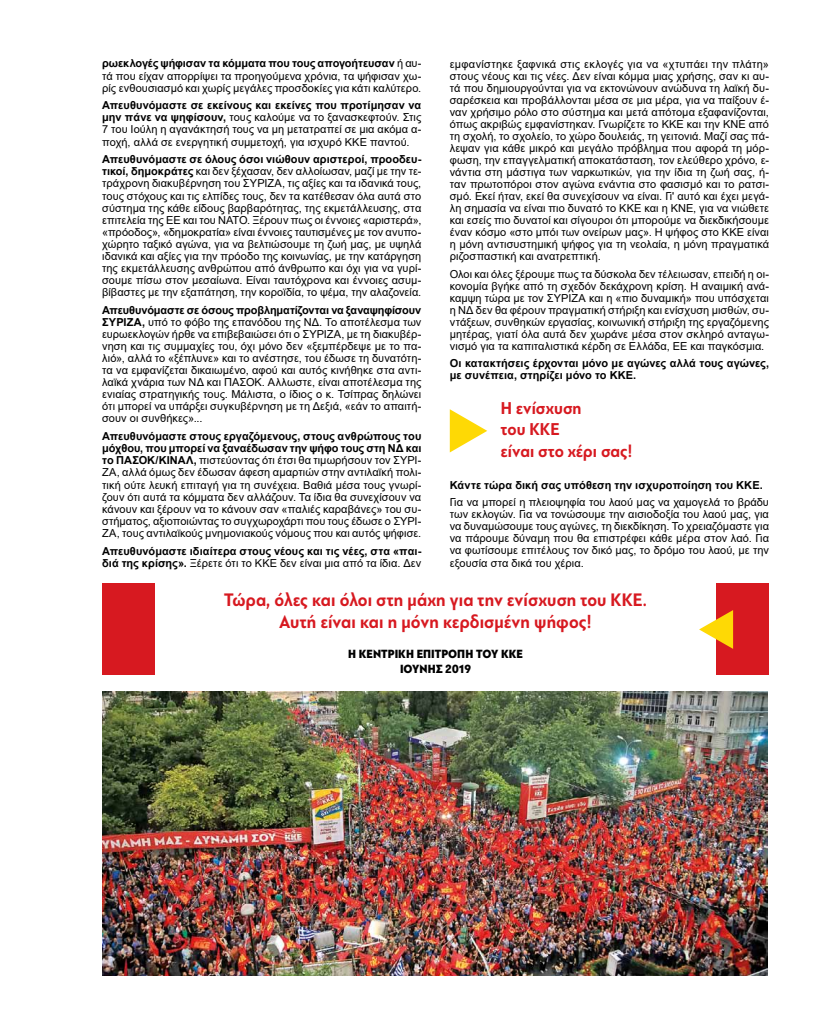
<style>
.page{position:relative;width:823px;height:1021px;background:#fff}
.page>*{position:absolute;margin:0;border:0;box-sizing:border-box;transform-origin:0 0}
.t1{font:700 19px/22.5px "PF Bague Sans Pro";letter-spacing:.005em;color:#d71920;text-align:center;scale:.9 1}
.t2{font:700 18px/21.6px "PF Bague Sans Pro";letter-spacing:.005em;color:#d71920;scale:.9 1}
.t3{font:900 12.5px/15px "PF Bague Sans Pro";letter-spacing:.005em;color:#000;text-align:center;scale:.9 1}
.t4{font:11px/12.1px "Arial";letter-spacing:.005em;color:#000;text-align:justify}
.t5{font:700 11px/12.1px "Arial";letter-spacing:.005em;color:#000}
.s1{font-weight:700}
.s2{font-weight:400}
</style>
<div class="page">
<img style="left:102px;top:692px;width:665px;height:283px">
<div style="left:102px;top:583px;width:53px;height:91px;background:#d71920"></div>
<div style="left:715px;top:583px;width:53px;height:92px;background:#d71920"></div>
<svg style="left:699px;top:610px;width:33px;height:39px"></svg>
<svg style="left:449px;top:409px;width:38px;height:43px"></svg>
<p class="t4" style="left:102px;top:57px;width:320px"><span class="s1">ρωεκλογές ψήφισαν τα κόμματα που τους απογοήτευσαν</span> ή αυ&shy;τά που είχαν απορρίψει τα προηγούμενα χρόνια, τα ψήφισαν χω&shy;ρίς ενθουσιασμό και χωρίς μεγάλες προσδοκίες για κάτι καλύτερο.</p>
<p class="t4" style="left:102px;top:99px;width:320px"><span class="s1">Απευθυνόμαστε σε εκείνους και εκείνες που προτίμησαν να μην πάνε να ψηφίσουν,</span> τους καλούμε να το ξανασκεφτούν. Στις 7 του Ιούλη η αγανάκτησή τους να μη μετατραπεί σε μια ακόμα α&shy;ποχή, αλλά σε ενεργητική συμμετοχή, για ισχυρό ΚΚΕ παντού.</p>
<p class="t4" style="left:102px;top:153px;width:320px"><span class="s1">Απευθυνόμαστε σε όλους όσοι νιώθουν αριστεροί, προοδευ&shy;τικοί, δημοκράτες</span> και δεν ξέχασαν, δεν αλλοίωσαν, μαζί με την τε&shy;τράχρονη διακυβέρνηση του ΣΥΡΙΖΑ, τις αξίες και τα ιδανικά τους, τους στόχους και τις ελπίδες τους, δεν τα κατέθεσαν όλα αυτά στο σύστημα της κάθε είδους βαρβαρότητας, της εκμετάλλευσης, στα επιτελεία της ΕΕ και του ΝΑΤΟ. Ξέρουν πως οι έννοιες «αριστερά», «πρόοδος», «δημοκρατία» είναι έννοιες ταυτισμένες με τον ανυπο&shy;χώρητο ταξικό αγώνα, για να βελτιώσουμε τη ζωή μας, με υψηλά ιδανικά και αξίες για την πρόοδο της κοινωνίας, με την κατάργηση της εκμετάλλευσης ανθρώπου από άνθρωπο και όχι για να γυρί&shy;σουμε πίσω στον μεσαίωνα. Είναι ταυτόχρονα και έννοιες ασυμ&shy;βίβαστες με την εξαπάτηση, την κοροϊδία, το ψέμα, την αλαζονεία.</p>
<p class="t4" style="left:102px;top:304px;width:320px"><span class="s1">Απευθυνόμαστε σε όσους προβληματίζονται να ξαναψηφίσουν ΣΥΡΙΖΑ,</span> υπό το φόβο της επανόδου της ΝΔ. Το αποτέλεσμα των ευρωεκλογών ήρθε να επιβεβαιώσει ότι ο ΣΥΡΙΖΑ, με τη διακυβέρ&shy;νηση και τις συμμαχίες του, όχι μόνο δεν «ξεμπέρδεψε με το πα&shy;λιό», αλλά το «ξέπλυνε» και το ανέστησε, του έδωσε τη δυνατότη&shy;τα να εμφανίζεται δικαιωμένο, αφού και αυτός κινήθηκε στα αντι&shy;λαϊκά χνάρια των ΝΔ και ΠΑΣΟΚ. Αλλωστε, είναι αποτέλεσμα της ενιαίας στρατηγικής τους. Μάλιστα, ο ίδιος ο κ. Τσίπρας δηλώνει ότι μπορεί να υπάρξει συγκυβέρνηση με τη Δεξιά, «εάν το απαιτή&shy;σουν οι συνθήκες»...</p>
<p class="t4" style="left:102px;top:430px;width:320px"><span class="s1">Απευθυνόμαστε στους εργαζόμενους, στους ανθρώπους του μόχθου, που μπορεί να ξαναέδωσαν την ψήφο τους στη ΝΔ και το ΠΑΣΟΚ/ΚΙΝΑΛ,</span> πιστεύοντας ότι έτσι θα τιμωρήσουν τον ΣΥΡΙ-ΖΑ, αλλά όμως δεν έδωσαν άφεση αμαρτιών στην αντιλαϊκή πολι&shy;τική ούτε λευκή επιταγή για τη συνέχεια. Βαθιά μέσα τους γνωρί&shy;ζουν ότι αυτά τα κόμματα δεν αλλάζουν. Τα ίδια θα συνεχίσουν να κάνουν και ξέρουν να το κάνουν σαν «παλιές καραβάνες» του συ&shy;στήματος, αξιοποιώντας το συγχωροχάρτι που τους έδωσε ο ΣΥΡΙ-ΖΑ, τους αντιλαϊκούς μνημονιακούς νόμους που και αυτός ψήφισε.</p>
<p class="t5" style="left:102px;top:544px;width:320px">Απευθυνόμαστε ιδιαίτερα στους νέους και τις νέες, στα «παι&shy;διά της κρίσης». <span class="s2">Ξέρετε ότι το ΚΚΕ δεν είναι μια από τα ίδια. Δεν</span></p>
<p class="t4" style="left:449px;top:58px;width:320px">εμφανίστηκε ξαφνικά στις εκλογές για να «χτυπάει την πλάτη» στους νέους και τις νέες. Δεν είναι κόμμα μιας χρήσης, σαν κι αυ&shy;τά που δημιουργούνται για να εκτονώνουν ανώδυνα τη λαϊκή δυ&shy;σαρέσκεια και προβάλλονται μέσα σε μια μέρα, για να παίξουν έ&shy;ναν χρήσιμο ρόλο στο σύστημα και μετά απότομα εξαφανίζονται, όπως ακριβώς εμφανίστηκαν. Γνωρίζετε το ΚΚΕ και την ΚΝΕ από τη σχολή, το σχολείο, το χώρο δουλειάς, τη γειτονιά. Μαζί σας πά&shy;λεψαν για κάθε μικρό και μεγάλο πρόβλημα που αφορά τη μόρ&shy;φωση, την επαγγελματική αποκατάσταση, τον ελεύθερο χρόνο, ε&shy;νάντια στη μάστιγα των ναρκωτικών, για την ίδια τη ζωή σας, ή&shy;ταν πρωτοπόροι στον αγώνα ενάντια στο φασισμό και το ρατσι&shy;σμό. Εκεί ήταν, εκεί θα συνεχίσουν να είναι. Γι' αυτό και έχει μεγά&shy;λη σημασία να είναι πιο δυνατό το ΚΚΕ και η ΚΝΕ, για να νιώθετε και εσείς πιο δυνατοί και σίγουροι ότι μπορούμε να διεκδικήσουμε έναν κόσμο «στο μπόι των ονείρων μας». Η ψήφος στο ΚΚΕ είναι η μόνη αντισυστημική ψήφος για τη νεολαία, η μόνη πραγματικά ριζοσπαστική και ανατρεπτική.</p>
<p class="t4" style="left:449px;top:267px;width:320px">Ολοι και όλες ξέρουμε πως τα δύσκολα δεν τέλειωσαν, επειδή η οι&shy;κονομία βγήκε από τη σχεδόν δεκάχρονη κρίση. Η αναιμική ανά&shy;καμψη τώρα με τον ΣΥΡΙΖΑ και η «πιο δυναμική» που υπόσχεται η ΝΔ δεν θα φέρουν πραγματική στήριξη και ενίσχυση μισθών, συ&shy;ντάξεων, συνθηκών εργασίας, κοινωνική στήριξη της εργαζόμενης μητέρας, γιατί όλα αυτά δεν χωράνε μέσα στον σκληρό ανταγω&shy;νισμό για τα καπιταλιστικά κέρδη σε Ελλάδα, ΕΕ και παγκόσμια.</p>
<p class="t5" style="left:449px;top:357px;width:320px">Οι κατακτήσεις έρχονται μόνο με αγώνες αλλά τους αγώνες, με συνέπεια, στηρίζει μόνο το ΚΚΕ.</p>
<h2 class="t2" style="left:500px;top:397px;width:148px">Η ενίσχυση<br>του ΚΚΕ<br>είναι στο χέρι σας!</h2>
<p class="t5" style="left:449px;top:479px;width:314px">Κάντε τώρα δική σας υπόθεση την ισχυροποίηση του ΚΚΕ.</p>
<p class="t4" style="left:449px;top:496px;width:320px">Για να μπορεί η πλειοψηφία του λαού μας να χαμογελά το βράδυ των εκλογών. Για να τονώσουμε την αισιοδοξία του λαού μας, για να δυναμώσουμε τους αγώνες, τη διεκδίκηση. Το χρειαζόμαστε για να πάρουμε δύναμη που θα επιστρέφει κάθε μέρα στον λαό. Για να φωτίσουμε επιτέλους τον δικό μας, το δρόμο του λαού, με την εξουσία στα δικά του χέρια.</p>
<h1 class="t1" style="left:224px;top:588px;width:471px">Τώρα, όλες και όλοι στη μάχη για την ενίσχυση του ΚΚΕ.<br>Αυτή είναι και η μόνη κερδισμένη ψήφος!</h1>
<p class="t3" style="left:348px;top:646px;width:195px">Η ΚΕΝΤΡΙΚΗ ΕΠΙΤΡΟΠΗ ΤΟΥ ΚΚΕ<br>ΙΟΥΝΗΣ 2019</p>
</div>
